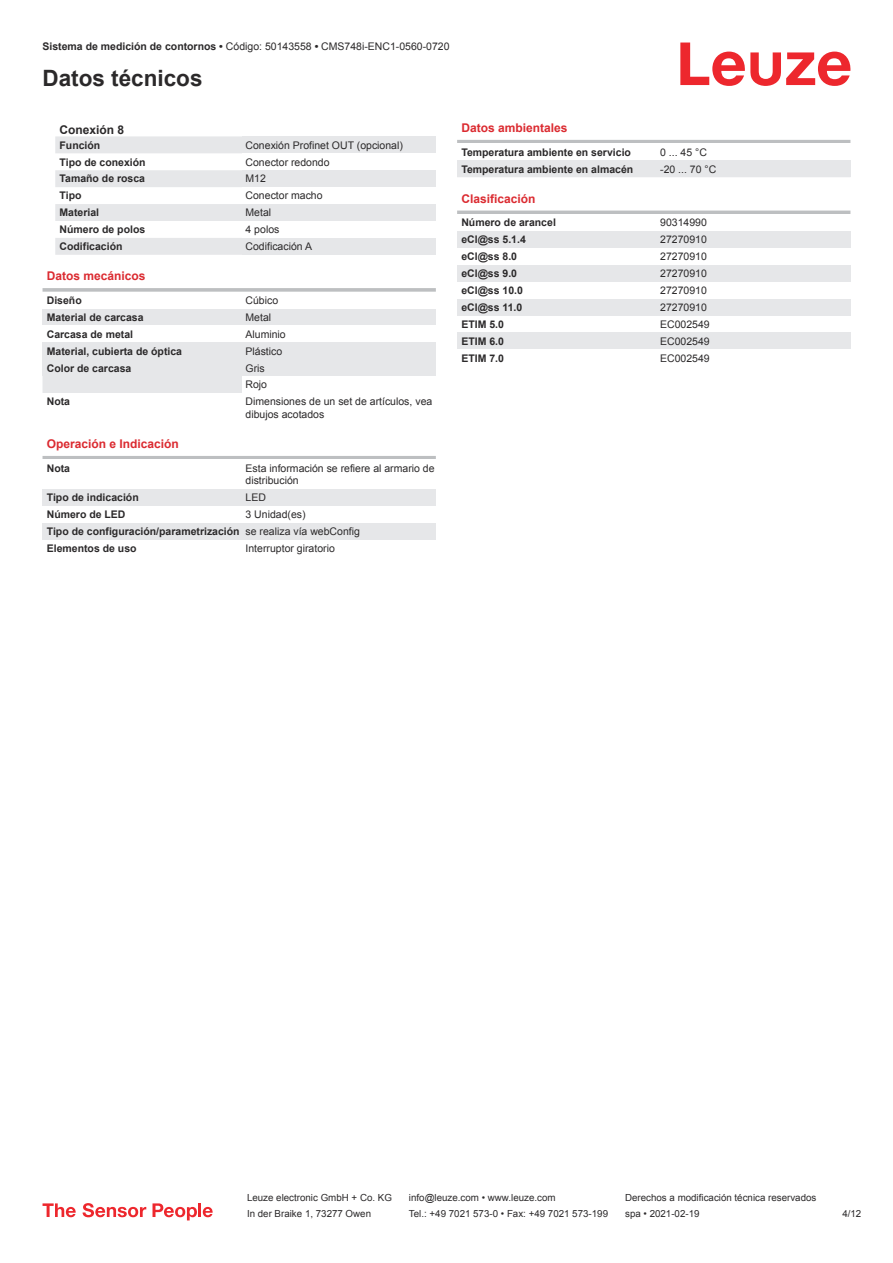
<style>
.page{position:relative;width:893px;height:1263px;background:#fff}
.page>*{position:absolute;margin:0;border:0;box-sizing:border-box;transform-origin:0 0}
.t1{font:700 22.5px "Arial";color:#2b292a}
.t2{font:700 12px "Arial";color:#db2a30}
.t3{font:700 12px "Arial";color:#2b292a}
.t4{font:700 10.5px/17px "Arial";color:#2b292a}
.t5{font:10.5px/12.6px "Arial";color:#2b292a}
.t6{font:9.75px "Arial";color:#2b292a}
.s1{font-weight:700}
.s2{font-weight:400}
</style>
<div class="page">
<svg style="left:680px;top:43px;width:170px;height:43px"></svg>
<svg style="left:43px;top:136px;width:199px;height:257px;fill:#e6e7e9"></svg>
<div style="left:242px;top:136px;width:194px;height:17px;background:#e6e7e9"></div>
<div style="left:242px;top:170px;width:194px;height:17px;background:#e6e7e9"></div>
<div style="left:242px;top:204px;width:194px;height:17px;background:#e6e7e9"></div>
<div style="left:242px;top:238px;width:194px;height:17px;background:#e6e7e9"></div>
<div style="left:43px;top:272px;width:393px;height:18px;background:#fff"></div>
<svg style="left:43px;top:288px;width:393px;height:4px;background:#c3c5c7"></svg>
<div style="left:43px;top:292px;width:199px;height:17px;background:#fff"></div>
<div style="left:43px;top:309px;width:199px;height:16px;background:#e6e7e9"></div>
<div style="left:242px;top:309px;width:194px;height:16px;background:#e6e7e9"></div>
<div style="left:43px;top:325px;width:199px;height:17px;background:#fff"></div>
<div style="left:43px;top:342px;width:199px;height:17px;background:#e6e7e9"></div>
<div style="left:242px;top:342px;width:194px;height:17px;background:#e6e7e9"></div>
<div style="left:43px;top:359px;width:199px;height:17px;background:#e6e7e9"></div>
<div style="left:242px;top:359px;width:194px;height:17px;background:#e6e7e9"></div>
<hr style="left:43px;top:456px;width:393px;height:3px;background:#bdbfc1">
<div style="left:43px;top:489px;width:199px;height:17px;background:#e6e7e9"></div>
<div style="left:242px;top:489px;width:194px;height:17px;background:#e6e7e9"></div>
<div style="left:43px;top:523px;width:199px;height:17px;background:#e6e7e9"></div>
<div style="left:242px;top:523px;width:194px;height:17px;background:#e6e7e9"></div>
<hr style="left:457px;top:140px;width:393px;height:3px;background:#bdbfc1">
<div style="left:457px;top:160px;width:200px;height:17px;background:#e6e7e9"></div>
<div style="left:657px;top:160px;width:193px;height:17px;background:#e6e7e9"></div>
<hr style="left:457px;top:211px;width:393px;height:3px;background:#bdbfc1">
<div style="left:457px;top:231px;width:200px;height:17px;background:#e6e7e9"></div>
<div style="left:657px;top:231px;width:193px;height:17px;background:#e6e7e9"></div>
<div style="left:457px;top:265px;width:200px;height:17px;background:#e6e7e9"></div>
<div style="left:657px;top:265px;width:193px;height:17px;background:#e6e7e9"></div>
<div style="left:457px;top:299px;width:200px;height:17px;background:#e6e7e9"></div>
<div style="left:657px;top:299px;width:193px;height:17px;background:#e6e7e9"></div>
<div style="left:457px;top:332px;width:200px;height:17px;background:#e6e7e9"></div>
<div style="left:657px;top:332px;width:193px;height:17px;background:#e6e7e9"></div>
<svg style="left:43px;top:1203px;width:33px;height:14px"></svg>
<svg style="left:83px;top:1203px;width:63px;height:14px"></svg>
<svg style="left:153px;top:1203px;width:44px;height:17px"></svg>
<hr style="left:198px;top:1203px;width:3px;height:14px;background:#ed272d">
<svg style="left:203px;top:1207px;width:10px;height:10px"></svg>
<p class="t5" style="left:43px;top:41px;width:409px"><span class="s1">Sistema de medición de contornos •</span> Código: 50143558 <span class="s1">•</span> CMS748i-ENC1-0560-0720</p>
<h1 class="t1" style="left:43px;top:70px;width:162px">Datos técnicos</h1>
<p class="t3" style="left:60px;top:126px;width:66px">Conexión 8</p>
<p class="t4" style="left:60px;top:137px;width:42px">Función</p>
<p class="t5" style="left:246px;top:140px;width:159px">Conexión Profinet OUT (opcional)</p>
<p class="t4" style="left:60px;top:154px;width:88px">Tipo de conexión</p>
<p class="t5" style="left:246px;top:156px;width:86px">Conector redondo</p>
<p class="t4" style="left:60px;top:171px;width:87px">Tamaño de rosca</p>
<p class="t5" style="left:246px;top:173px;width:22px">M12</p>
<p class="t4" style="left:60px;top:188px;width:23px">Tipo</p>
<p class="t5" style="left:246px;top:190px;width:79px">Conector macho</p>
<p class="t4" style="left:60px;top:205px;width:41px">Material</p>
<p class="t5" style="left:246px;top:207px;width:27px">Metal</p>
<p class="t4" style="left:60px;top:222px;width:87px">Número de polos</p>
<p class="t5" style="left:246px;top:224px;width:35px">4 polos</p>
<p class="t4" style="left:60px;top:239px;width:65px">Codificación</p>
<p class="t5" style="left:246px;top:241px;width:68px">Codificación A</p>
<p class="t2" style="left:47px;top:272px;width:100px">Datos mecánicos</p>
<p class="t4" style="left:47px;top:293px;width:37px">Diseño</p>
<p class="t5" style="left:246px;top:295px;width:34px">Cúbico</p>
<p class="t4" style="left:47px;top:310px;width:98px">Material de carcasa</p>
<p class="t5" style="left:246px;top:312px;width:27px">Metal</p>
<p class="t4" style="left:47px;top:326px;width:88px">Carcasa de metal</p>
<p class="t5" style="left:246px;top:329px;width:42px">Aluminio</p>
<p class="t4" style="left:47px;top:343px;width:137px">Material, cubierta de óptica</p>
<p class="t5" style="left:246px;top:346px;width:38px">Plástico</p>
<p class="t4" style="left:47px;top:360px;width:86px">Color de carcasa</p>
<p class="t5" style="left:246px;top:360px;width:23px;line-height:17px">Gris<br>Rojo</p>
<p class="t4" style="left:47px;top:394px;width:25px">Nota</p>
<p class="t5" style="left:246px;top:396px;width:188px">Dimensiones de un set de artículos, vea dibujos acotados</p>
<p class="t2" style="left:47px;top:439px;width:134px">Operación e Indicación</p>
<p class="t4" style="left:47px;top:460px;width:25px">Nota</p>
<p class="t5" style="left:246px;top:463px;width:191px">Esta información se refiere al armario de distribución</p>
<p class="t4" style="left:47px;top:490px;width:93px">Tipo de indicación</p>
<p class="t5" style="left:246px;top:492px;width:22px">LED</p>
<p class="t4" style="left:47px;top:507px;width:80px">Número de LED</p>
<p class="t4" style="left:47px;top:507px;width:315px;text-indent:199px"><span class="s2">3 Unidad(es)<br></span>Tipo de configuración/parametrización <span class="s2">se realiza vía webConfig<br></span>Elementos de uso</p>
<p class="t5" style="left:246px;top:543px;width:91px">Interruptor giratorio</p>
<p class="t2" style="left:461px;top:123px;width:108px">Datos ambientales</p>
<p class="t4" style="left:461px;top:144px;width:171px">Temperatura ambiente en servicio</p>
<p class="t5" style="left:660px;top:147px;width:48px">0 ... 45 °C</p>
<p class="t4" style="left:461px;top:161px;width:173px">Temperatura ambiente en almacén</p>
<p class="t5" style="left:660px;top:164px;width:58px">-20 ... 70 °C</p>
<p class="t2" style="left:461px;top:194px;width:76px">Clasificación</p>
<p class="t4" style="left:461px;top:215px;width:96px">Número de arancel</p>
<p class="t5" style="left:660px;top:217px;width:48px">90314990</p>
<p class="t4" style="left:461px;top:232px;width:66px">eCl@ss 5.1.4</p>
<p class="t5" style="left:660px;top:234px;width:48px">27270910</p>
<p class="t4" style="left:461px;top:249px;width:57px">eCl@ss 8.0</p>
<p class="t5" style="left:660px;top:251px;width:48px">27270910</p>
<p class="t4" style="left:461px;top:266px;width:57px">eCl@ss 9.0</p>
<p class="t5" style="left:660px;top:268px;width:48px">27270910</p>
<p class="t4" style="left:461px;top:283px;width:63px">eCl@ss 10.0</p>
<p class="t5" style="left:660px;top:285px;width:48px">27270910</p>
<p class="t4" style="left:461px;top:300px;width:63px">eCl@ss 11.0</p>
<p class="t5" style="left:660px;top:302px;width:48px">27270910</p>
<p class="t4" style="left:461px;top:317px;width:44px">ETIM 5.0</p>
<p class="t5" style="left:660px;top:319px;width:51px">EC002549</p>
<p class="t4" style="left:461px;top:333px;width:44px">ETIM 6.0</p>
<p class="t5" style="left:660px;top:336px;width:51px">EC002549</p>
<p class="t4" style="left:461px;top:350px;width:44px">ETIM 7.0</p>
<p class="t5" style="left:660px;top:353px;width:51px">EC002549</p>
<p class="t6" style="left:247px;top:1194px;width:146px">Leuze electronic GmbH + Co. KG</p>
<p class="t6" style="left:409px;top:1194px;width:148px">info@leuze.com • www.leuze.com</p>
<p class="t6" style="left:625px;top:1194px;width:193px">Derechos a modificación técnica reservados</p>
<p class="t6" style="left:247px;top:1210px;width:126px">In der Braike 1, 73277 Owen</p>
<p class="t6" style="left:409px;top:1210px;width:201px">Tel.: +49 7021 573-0 • Fax: +49 7021 573-199</p>
<p class="t6" style="left:625px;top:1210px;width:76px">spa • 2021-02-19</p>
<p class="t6" style="left:842px;top:1210px;width:20px">4 /12</p>
</div>
